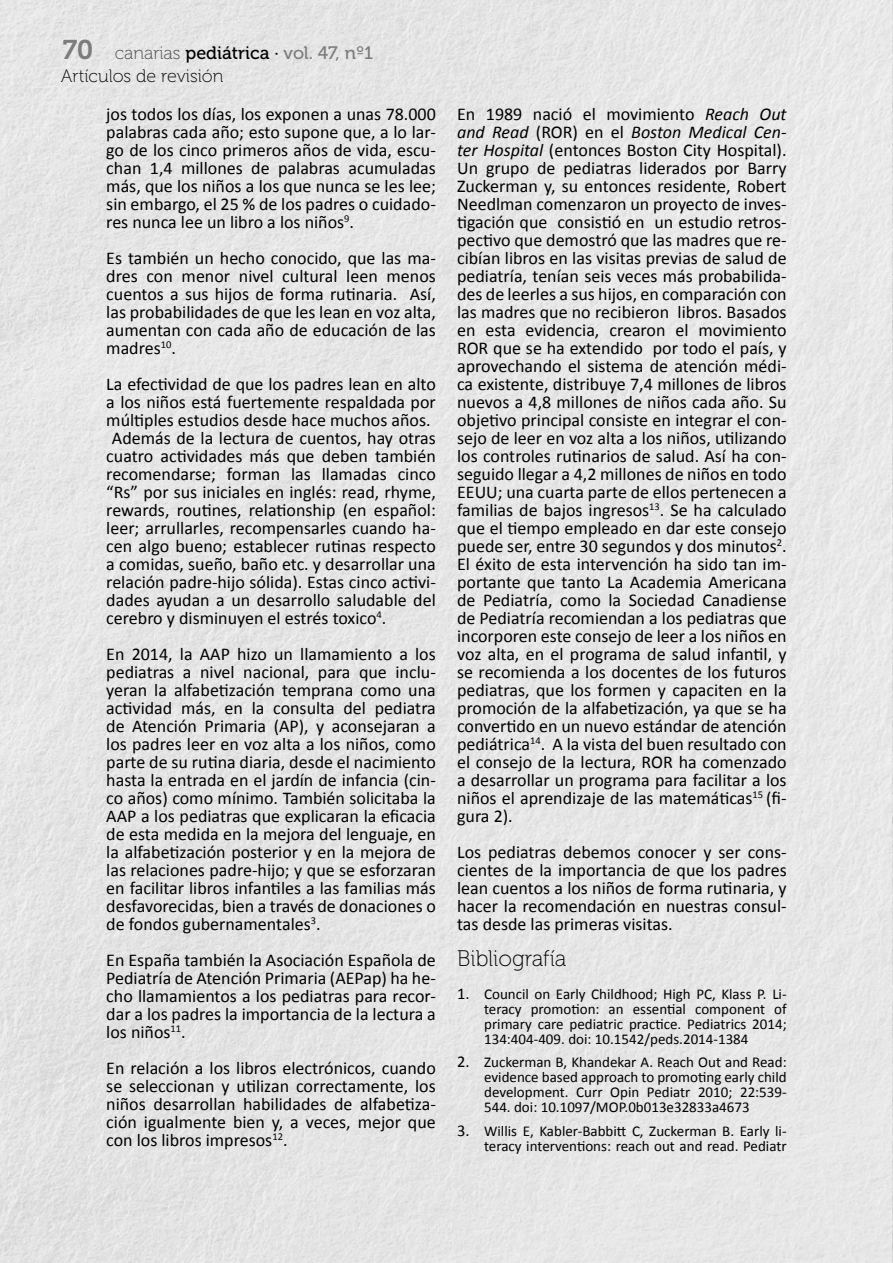
<style>
.page{position:relative;width:893px;height:1263px;background:#e5e5e5}
.page>*{position:absolute;margin:0;border:0;box-sizing:border-box;transform-origin:0 0}
.t1{font:22.5px "Museo 100";color:#000}
.t2{font:18px/18px "Calibri";color:#000;text-align:justify}
.t3{font:18px "Museo 500";color:#000}
.t4{font:18px "Museo 100";color:#000}
.t5{font:15px/15px "Calibri";color:#000;text-align:justify}
.s1{font-family:"Museo 700";font-size:27px;color:#7c7c7c}
.s2{font-family:"Museo 100";color:#484848}
.s3{color:#7c7c7c}
.s4{font-style:italic}
.s5{font-size:16.5px}
</style>
<div class="page">
<p class="t3" style="left:63px;top:42px;width:312px"><span class="s1">70</span> <span class="s2">canarias</span> pediátrica · <span class="s3">vol. 47, nº1</span></p>
<p class="t4" style="left:61px;top:66px;width:164px">Artículos de revisión</p>
<p class="t2" style="left:106px;top:104px;width:331px">jos todos los días, los exponen a unas 78.000 palabras cada año; esto supone que, a lo lar&shy;go de los cinco primeros años de vida, escu&shy;chan 1,4 millones de palabras acumuladas más, que los niños a los que nunca se les lee; sin embargo, el 25 % de los padres o cuidado&shy;res nunca lee un libro a los niños<sup>9</sup>.</p>
<p class="t2" style="left:106px;top:248px;width:331px">Es también un hecho conocido, que las ma&shy;dres con menor nivel cultural leen menos cuentos a sus hijos de forma rutinaria. Así, las probabilidades de que les lean en voz alta, aumentan con cada año de educación de las madres<sup>10</sup>.</p>
<p class="t2" style="left:106px;top:374px;width:331px">La efectividad de que los padres lean en alto</p>
<p class="t2" style="left:106px;top:392px;width:331px">a los niños está fuertemente respaldada por</p>
<p class="t2" style="left:106px;top:410px;width:326px">múltiples estudios desde hace muchos años.</p>
<p class="t2" style="left:112px;top:428px;width:325px">Además de la lectura de cuentos, hay otras</p>
<p class="t2" style="left:106px;top:446px;width:331px">cuatro actividades más que deben también</p>
<p class="t2" style="left:106px;top:464px;width:331px">recomendarse; forman las llamadas cinco</p>
<p class="t2" style="left:106px;top:482px;width:331px">“Rs” por sus iniciales en inglés: read, rhyme,</p>
<p class="t2" style="left:106px;top:500px;width:331px">rewards, routines, relationship (en español:</p>
<p class="t2" style="left:106px;top:518px;width:331px">leer; arrullarles, recompensarles cuando ha-</p>
<p class="t2" style="left:106px;top:536px;width:331px">cen algo bueno; establecer rutinas respecto</p>
<p class="t2" style="left:106px;top:554px;width:331px">a comidas, sueño, baño etc. y desarrollar una</p>
<p class="t2" style="left:106px;top:572px;width:331px">relación padre-hijo sólida). Estas cinco activi-</p>
<p class="t2" style="left:106px;top:590px;width:331px">dades ayudan a un desarrollo saludable del</p>
<p class="t2" style="left:106px;top:608px;width:282px">cerebro y disminuyen el estrés toxico<sup>4</sup>.</p>
<p class="t2" style="left:106px;top:644px;width:331px">En 2014, la AAP hizo un llamamiento a los pediatras a nivel nacional, para que inclu&shy;yeran la alfabetización temprana como una actividad más, en la consulta del pediatra de Atención Primaria (AP), y aconsejaran a los padres leer en voz alta a los niños, como parte de su rutina diaria, desde el nacimiento hasta la entrada en el jardín de infancia (cin&shy;co años) como mínimo. También solicitaba la AAP a los pediatras que explicaran la eficacia de esta medida en la mejora del lenguaje, en la alfabetización posterior y en la mejora de las relaciones padre-hijo; y que se esforzaran en facilitar libros infantiles a las familias más desfavorecidas, bien a través de donaciones o de fondos gubernamentales<sup>3</sup>.</p>
<p class="t2" style="left:106px;top:950px;width:331px">En España también la Asociación Española de Pediatría de Atención Primaria (AEPap) ha he&shy;cho llamamientos a los pediatras para recor&shy;dar a los padres la importancia de la lectura a los niños<sup>11</sup>.</p>
<p class="t2" style="left:106px;top:1058px;width:331px">En relación a los libros electrónicos, cuando se seleccionan y utilizan correctamente, los niños desarrollan habilidades de alfabetiza&shy;ción igualmente bien y, a veces, mejor que con los libros impresos<sup>12</sup>.</p>
<p class="t2" style="left:457px;top:104px;width:331px">En 1989 nació el movimiento <span class="s4">Reach Out and Read</span> (ROR) en el <span class="s4">Boston Medical Cen&shy;ter Hospital</span> (entonces Boston City Hospital).<br>Un grupo de pediatras liderados por Barry Zuckerman y, su entonces residente, Robert Needlman comenzaron un proyecto de inves&shy;tigación que consistió en un estudio retros&shy;pectivo que demostró que las madres que re&shy;cibían libros en las visitas previas de salud de pediatría, tenían seis veces más probabilida&shy;des de leerles a sus hijos, en comparación con las madres que no recibieron libros. Basados en esta evidencia, crearon el movimiento ROR que se ha extendido por todo el país, y aprovechando el sistema de atención médi&shy;ca existente, distribuye 7,4 millones de libros nuevos a 4,8 millones de niños cada año. Su objetivo principal consiste en integrar el con&shy;sejo de leer en voz alta a los niños, utilizando los controles rutinarios de salud. Así ha con&shy;seguido llegar a 4,2 millones de niños en todo EEUU; una cuarta parte de ellos pertenecen a familias de bajos ingresos<sup>13</sup>. Se ha calculado que el tiempo empleado en dar este consejo puede ser, entre 30 segundos y dos minutos<sup>2</sup>.<br>El éxito de esta intervención ha sido tan im&shy;portante que tanto La Academia Americana de Pediatría, como la Sociedad Canadiense de Pediatría recomiendan a los pediatras que incorporen este consejo de leer a los niños en voz alta, en el programa de salud infantil, y se recomienda a los docentes de los futuros pediatras, que los formen y capaciten en la promoción de la alfabetización, ya que se ha convertido en un nuevo estándar de atención pediátrica<sup>14</sup>. A la vista del buen resultado con el consejo de la lectura, ROR ha comenzado a desarrollar un programa para facilitar a los niños el aprendizaje de las matemáticas<sup>15</sup> (fi&shy;gura 2).</p>
<p class="t2" style="left:457px;top:842px;width:331px">Los pediatras debemos conocer y ser cons&shy;cientes de la importancia de que los padres lean cuentos a los niños de forma rutinaria, y hacer la recomendación en nuestras consul&shy;tas desde las primeras visitas.</p>
<p class="t1" style="left:457px;top:946px;width:111px">Bibliografía</p>
<p class="t5" style="left:484px;top:986px;width:304px;text-indent:-27px"><span class="s5">1.</span> Council on Early Childhood; High PC, Klass P. Li&shy;teracy promotion: an essential component of primary care pediatric practice. Pediatrics 2014; 134:404-409. doi: 10.1542/peds.2014-1384</p>
<p class="t5" style="left:484px;top:1054px;width:304px;text-indent:-27px"><span class="s5">2.</span> Zuckerman B, Khandekar A. Reach Out and Read: evidence based approach to promoting early child development. Curr Opin Pediatr 2010; 22:539- 544. doi: 10.1097/MOP.0b013e32833a4673</p>
<p class="t5" style="left:457px;top:1123px;width:331px;text-align:right"><span class="s5">3.</span> Willis E, Kabler-Babbitt C, Zuckerman B. Early li&shy;teracy interventions: reach out and read. Pediatr</p>
</div>
